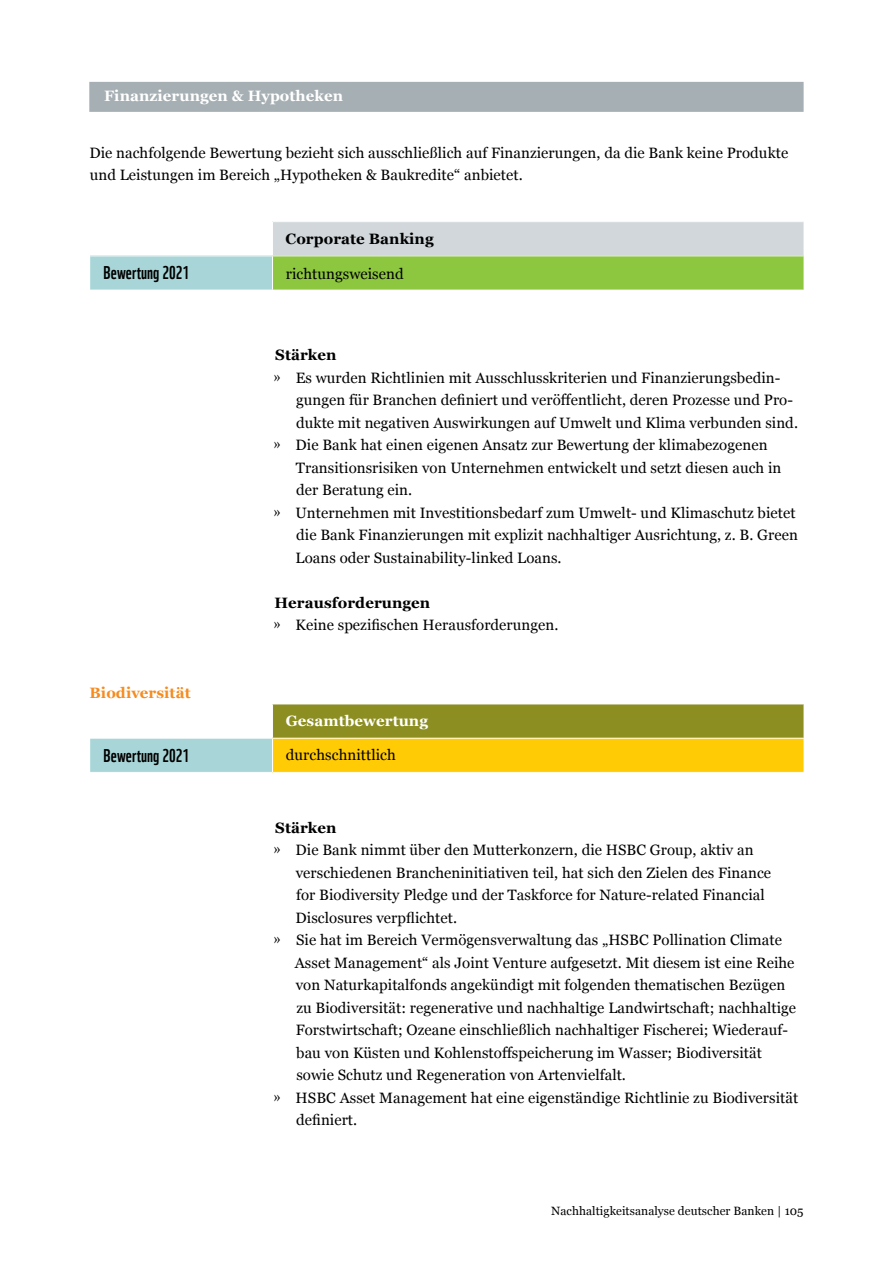
<style>
.page{position:relative;width:893px;height:1263px;background:#fff}
.page>*{position:absolute;margin:0;border:0;box-sizing:border-box;transform-origin:0 0}
.t1{font:18px "WWF";letter-spacing:.005em;color:#000}
.Fließ_10_15{font:15px/22.5px "Georgia";letter-spacing:.005em;color:#000}
.Normal_Tab{font:15px "Georgia";letter-spacing:.005em;color:#000}
.Fließ_10_15-2{font:700 15px "Georgia";letter-spacing:.005em;color:#000}
.Head_unterlegt_finan{font:700 15px "Georgia";letter-spacing:.005em;color:#fff}
.Normal_Tab-2{font:700 15px "Georgia";letter-spacing:.005em;color:#000}
.Normal_Tab-3{font:700 15px "Georgia";letter-spacing:.005em;color:#fff}
.ZwiHead_bold{font:700 15px "Georgia";letter-spacing:.005em;color:#f68b1f}
.t2{font:12px "Georgia";letter-spacing:.005em;color:#000}
.s1{font-family:"Adobe Garamond Pro";font-size:19.5px}
</style>
<div class="page">
<div style="left:89px;top:82px;width:715px;height:30px;background:#a6afb3"></div>
<div style="left:273px;top:222px;width:531px;height:34px;background:#d1d7db"></div>
<div style="left:90px;top:256px;width:183px;height:34px;background:#a8d6d8"></div>
<div style="left:273px;top:256px;width:531px;height:34px;background:#8dc63f"></div>
<hr style="left:273px;top:255px;width:531px;height:1px;background:#fff">
<hr style="left:272px;top:256px;width:1px;height:34px;background:#fff">
<div style="left:273px;top:704px;width:531px;height:34px;background:#8c8e22"></div>
<div style="left:90px;top:738px;width:183px;height:34px;background:#a8d6d8"></div>
<div style="left:273px;top:738px;width:531px;height:34px;background:#ffcb05"></div>
<hr style="left:89px;top:738px;width:184px;height:1px;background:#fff">
<hr style="left:273px;top:738px;width:531px;height:1px;background:#fff">
<hr style="left:272px;top:738px;width:1px;height:34px;background:#fff">
<hr style="left:273px;top:704px;width:531px;height:1px;background:#fff">
<p class="Head_unterlegt_finan" style="left:104px;top:85px;width:240px">Finanzierungen &amp; Hypotheken</p>
<p class="Fließ_10_15" style="left:89px;top:140px;width:700px">Die nachfolgende Bewertung bezieht sich ausschließlich auf Finanzierungen, da die Bank keine Produkte und Leistungen im Bereich „Hypotheken &amp; Baukredite“ anbietet.</p>
<p class="Normal_Tab-2" style="left:286px;top:227px;width:150px">Corporate Banking</p>
<p class="t1" style="left:104px;top:259px;width:87px">Bewertung 2021</p>
<p class="Normal_Tab" style="left:286px;top:263px;width:119px">richtungsweisend</p>
<p class="ZwiHead_bold" style="left:90px;top:681px;width:103px">Biodiversität</p>
<p class="Fließ_10_15-2" style="left:275px;top:344px;width:63px">Stärken</p>
<p class="Fließ_10_15" style="left:296px;top:365px;width:504px;text-indent:-22px"><span class="s1">»</span> Es wurden Richtlinien mit Ausschlusskriterien und Finanzierungsbedin&shy;gungen für Branchen definiert und veröffentlicht, deren Prozesse und Pro&shy;dukte mit negativen Auswirkungen auf Umwelt und Klima verbunden sind.</p>
<p class="Fließ_10_15" style="left:296px;top:433px;width:487px;text-indent:-22px"><span class="s1">»</span> Die Bank hat einen eigenen Ansatz zur Bewertung der klimabezogenen<br>Transitionsrisiken von Unternehmen entwickelt und setzt diesen auch in der Beratung ein.</p>
<p class="Fließ_10_15" style="left:296px;top:500px;width:504px;text-indent:-22px"><span class="s1">»</span> Unternehmen mit Investitionsbedarf zum Umwelt- und Klimaschutz bietet die Bank Finanzierungen mit explizit nachhaltiger Ausrichtung, z. B. Green<br>Loans oder Sustainability-linked Loans.</p>
<p class="Fließ_10_15-2" style="left:275px;top:591px;width:157px">Herausforderungen</p>
<p class="Fließ_10_15" style="left:274px;top:613px;width:286px"><span class="s1">»</span> Keine spezifischen Herausforderungen.</p>
<p class="Normal_Tab-3" style="left:286px;top:709px;width:144px">Gesamtbewertung</p>
<p class="t1" style="left:104px;top:741px;width:87px">Bewertung 2021</p>
<p class="Normal_Tab" style="left:286px;top:744px;width:111px">durchschnittlich</p>
<p class="Fließ_10_15-2" style="left:275px;top:816px;width:63px">Stärken</p>
<p class="Fließ_10_15" style="left:296px;top:838px;width:477px;text-indent:-22px"><span class="s1">»</span> Die Bank nimmt über den Mutterkonzern, die HSBC Group, aktiv an verschiedenen Brancheninitiativen teil, hat sich den Zielen des Finance for Biodiversity Pledge und der Taskforce for Nature-related Financial Disclosures verpflichtet.</p>
<p class="Fließ_10_15" style="left:295px;top:928px;width:503px;text-indent:-21px"><span class="s1">»</span> Sie hat im Bereich Vermögensverwaltung das „HSBC Pollination Climate Asset Management“ als Joint Venture aufgesetzt. Mit diesem ist eine Reihe von Naturkapitalfonds angekündigt mit folgenden thematischen Bezügen zu Biodiversität: regenerative und nachhaltige Landwirtschaft; nachhaltige Forstwirtschaft; Ozeane einschließlich nachhaltiger Fischerei; Wiederauf&shy;bau von Küsten und Kohlenstoffspeicherung im Wasser; Biodiversität sowie Schutz und Regeneration von Artenvielfalt.</p>
<p class="Fließ_10_15" style="left:296px;top:1085px;width:504px;text-indent:-23px"><span class="s1">»</span> HSBC Asset Management hat eine eigenständige Richtlinie zu Biodiversität definiert.</p>
<p class="t2" style="left:551px;top:1202px;width:254px">Nachhaltigkeitsanalyse deutscher Banken | 105</p>
</div>
